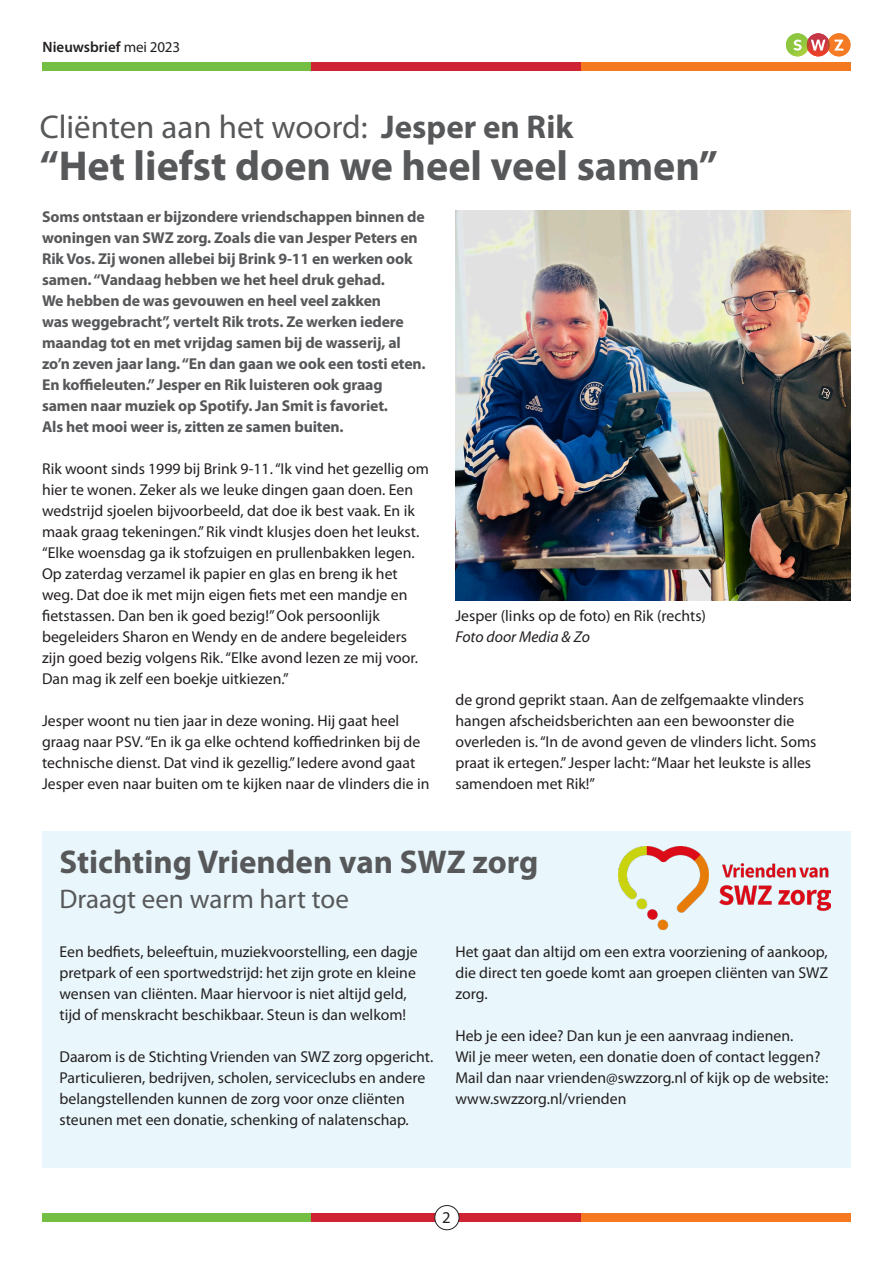
<style>
.page{position:relative;width:893px;height:1263px;background:#fff}
.page>*{position:absolute;margin:0;border:0;box-sizing:border-box;transform-origin:0 0}
.KOP{font:700 42px "Myriad Pro";color:#57585a}
.KOP-2{font:33px "Myriad Pro";color:#57585a}
.KOP-3{font:700 33px "Myriad Pro";color:#57585a}
.KOP-4{font:27px "Myriad Pro";color:#57585a}
.t1{font:16.5px "Myriad Pro";color:#231f20}
.BODY{font:15.75px/21px "Myriad Pro";color:#231f20}
.INTRO_80{font:700 15.75px/21px "Myriad Pro";letter-spacing:-.01em;color:#57585a}
.BODY-2{font:italic 15.75px "Myriad Pro";color:#231f20}
.t2{font:600 15px "Myriad Pro";color:#231f20}
.s1{font-weight:400}
.s2{font-weight:700}
</style>
<div class="page">
<div style="left:43px;top:62px;width:269px;height:8px;background:#74bf43"></div>
<div style="left:312px;top:62px;width:269px;height:8px;background:#cf2233"></div>
<div style="left:581px;top:62px;width:269px;height:8px;background:#f47921"></div>
<div style="left:43px;top:1213px;width:269px;height:8px;background:#74bf43"></div>
<div style="left:312px;top:1213px;width:269px;height:8px;background:#cf2233"></div>
<div style="left:581px;top:1213px;width:269px;height:8px;background:#f47921"></div>
<svg style="left:786px;top:33px;width:64px;height:23px"></svg>
<div style="left:435px;top:1205px;width:24px;height:25px;background:#fff;border-radius:50%"></div>
<div style="left:434px;top:1205px;width:25px;height:25px;border:1px solid #231f20;border-radius:50%"></div>
<img style="left:455px;top:211px;width:395px;height:389px">
<div style="left:43px;top:831px;width:807px;height:336px;background:#e9f7fc"></div>
<img style="left:619px;top:846px;width:212px;height:84px">
<p class="t2" style="left:43px;top:38px;width:139px">Nieuwsbrief <span class="s1">mei 2023</span></p>
<p class="KOP-2" style="left:40px;top:107px;width:535px">Cliënten aan het woord: <span class="s2">Jesper en Rik</span></p>
<p class="KOP" style="left:40px;top:138px;width:680px">“Het liefst doen we heel veel samen”</p>
<p class="INTRO_80" style="left:42px;top:206px;width:384px">Soms ontstaan er bijzondere vriendschappen binnen de woningen van SWZ zorg. Zoals die van Jesper Peters en Rik Vos. Zij wonen allebei bij Brink 9-11 en werken ook samen. “Vandaag hebben we het heel druk gehad.</p>
<p class="INTRO_80" style="left:42px;top:290px;width:341px">We hebben de was gevouwen en heel veel zakken</p>
<p class="INTRO_80" style="left:42px;top:311px;width:363px">was weggebracht”, vertelt Rik trots. Ze werken iedere maandag tot en met vrijdag samen bij de wasserij, al</p>
<p class="INTRO_80" style="left:42px;top:353px;width:385px">zo’n zeven jaar lang. “En dan gaan we ook een tosti eten.<br>En koffieleuten.” Jesper en Rik luisteren ook graag</p>
<p class="INTRO_80" style="left:42px;top:395px;width:347px">samen naar muziek op Spotify. Jan Smit is favoriet.</p>
<p class="INTRO_80" style="left:42px;top:416px;width:303px">Als het mooi weer is, zitten ze samen buiten.</p>
<p class="BODY" style="left:42px;top:458px;width:388px">Rik woont sinds 1999 bij Brink 9-11. “Ik vind het gezellig om hier te wonen. Zeker als we leuke dingen gaan doen. Een wedstrijd sjoelen bijvoorbeeld, dat doe ik best vaak. En ik maak graag tekeningen.” Rik vindt klusjes doen het leukst. “Elke woensdag ga ik stofzuigen en prullenbakken legen.<br>Op zaterdag verzamel ik papier en glas en breng ik het</p>
<p class="BODY" style="left:42px;top:584px;width:367px">weg. Dat doe ik met mijn eigen fiets met een mandje en fietstassen. Dan ben ik goed bezig!” Ook persoonlijk</p>
<p class="BODY" style="left:42px;top:626px;width:367px">begeleiders Sharon en Wendy en de andere begeleiders</p>
<p class="BODY" style="left:42px;top:647px;width:377px">zijn goed bezig volgens Rik. “Elke avond lezen ze mij voor.<br>Dan mag ik zelf een boekje uitkiezen.”</p>
<p class="BODY" style="left:42px;top:710px;width:389px">Jesper woont nu tien jaar in deze woning. Hij gaat heel graag naar PSV. “En ik ga elke ochtend koffiedrinken bij de technische dienst. Dat vind ik gezellig.” Iedere avond gaat Jesper even naar buiten om te kijken naar de vlinders die in</p>
<p class="BODY" style="left:455px;top:605px;width:252px">Jesper (links op de foto) en Rik (rechts)</p>
<p class="BODY-2" style="left:455px;top:627px;width:136px">Foto door Media &amp; Zo</p>
<p class="BODY" style="left:455px;top:689px;width:350px">de grond geprikt staan. Aan de zelfgemaakte vlinders</p>
<p class="BODY" style="left:455px;top:710px;width:340px">hangen afscheidsberichten aan een bewoonster die</p>
<p class="BODY" style="left:455px;top:731px;width:362px">overleden is. “In de avond geven de vlinders licht. Soms praat ik ertegen.” Jesper lacht: “Maar het leukste is alles samendoen met Rik!”</p>
<p class="KOP-3" style="left:59px;top:840px;width:480px">Stichting Vrienden van SWZ zorg</p>
<p class="KOP-4" style="left:59px;top:882px;width:291px">Draagt een warm hart toe</p>
<p class="BODY" style="left:60px;top:941px;width:360px;text-align:justify">Een bedfiets, beleeftuin, muziekvoorstelling, een dagje pretpark of een sportwedstrijd: het zijn grote en kleine wensen van cliënten. Maar hiervoor is niet altijd geld,</p>
<p class="BODY" style="left:60px;top:1004px;width:348px">tijd of menskracht beschikbaar. Steun is dan welkom!</p>
<p class="BODY" style="left:60px;top:1046px;width:375px">Daarom is de Stichting Vrienden van SWZ zorg opgericht.<br>Particulieren, bedrijven, scholen, serviceclubs en andere belangstellenden kunnen de zorg voor onze cliënten steunen met een donatie, schenking of nalatenschap.</p>
<p class="BODY" style="left:455px;top:941px;width:374px;text-align:justify">Het gaat dan altijd om een extra voorziening of aankoop, die direct ten goede komt aan groepen cliënten van SWZ zorg.</p>
<p class="BODY" style="left:455px;top:1025px;width:339px">Heb je een idee? Dan kun je een aanvraag indienen.</p>
<p class="BODY" style="left:455px;top:1046px;width:374px">Wil je meer weten, een donatie doen of contact leggen?<br>Mail dan naar vrienden@swzzorg.nl of kijk op de website: www.swzzorg.nl/vrienden</p>
<p class="t1" style="left:442px;top:1207px;width:10px">2</p>
</div>
